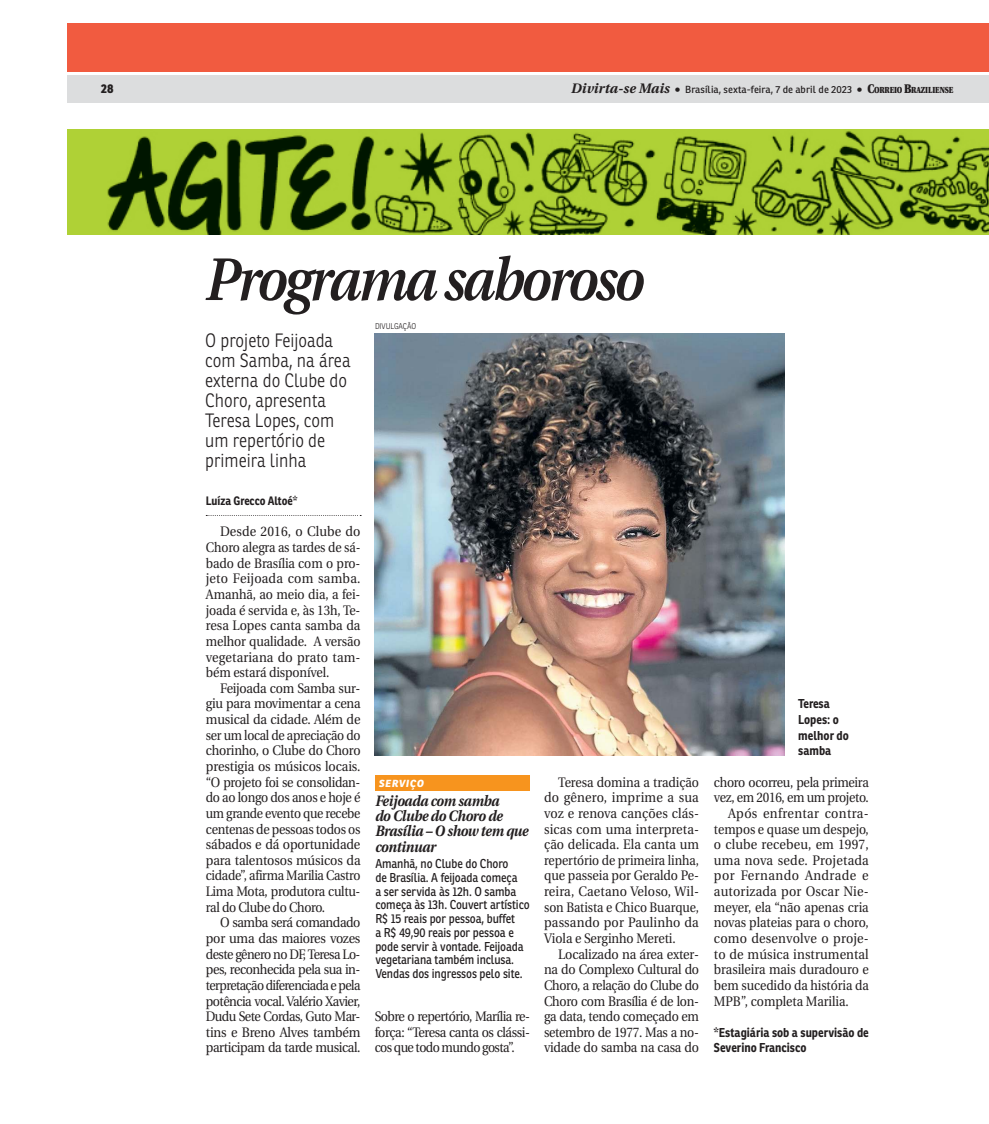
<style>
.page{position:relative;width:989px;height:1124px;background:#fff}
.page>*{position:absolute;margin:0;border:0;box-sizing:border-box;transform-origin:0 0}
.t1{font:italic 600 60px "Utopia";letter-spacing:-.05em;color:#231f20;scale:.9 1}
.t2{font:300 18.75px/20px "Ronnia";color:#231f20;scale:.9 1}
.t3{font:italic 700 15px/15px "Utopia";letter-spacing:-.02em;color:#231f20;scale:.9 1}
.t4{font:13.75px/15.6px "Utopia";letter-spacing:-.005em;color:#231f20;text-align:justify;scale:.91 1}
.t5{font:13.75px/15.6px "Utopia";letter-spacing:-.005em;color:#231f20;text-align:justify;scale:.92 1}
.t6{font:13.75px/15.6px "Utopia";letter-spacing:-.005em;color:#231f20;text-align:justify;scale:.9 1}
.t7{font:13.75px "Utopia";letter-spacing:.015em;color:#231f20;scale:.92 1}
.t8{font:13.75px "Utopia";letter-spacing:-.025em;color:#231f20;scale:.9 1}
.t9{font:13.75px "Utopia";letter-spacing:-.005em;color:#231f20;scale:.89 1}
.t10{font:13.75px "Utopia";letter-spacing:.03em;color:#231f20;scale:.92 1}
.t11{font:12.5px/13.8px "Ronnia";letter-spacing:-.01em;color:#231f20;scale:.9 1}
.t12{font:700 12.5px/15.6px "Ronnia";color:#231f20;scale:.9 1}
.t13{font:800 12.5px "Ronnia";color:#231f20;scale:.9 1}
.t14{font:700 11.88px "Ronnia";color:#231f20;scale:.9 1}
.t15{font:10px "Ronnia";letter-spacing:.005em;color:#231f20}
.t16{font:italic 800 10px "Ronnia";letter-spacing:.075em;color:#fff}
.t17{font:300 8.12px "Ronnia";color:#231f20;scale:.9 1}
.s1{font-family:"Utopia";font-weight:700;font-style:italic;font-size:13.75px}
.s2{font-family:"Utopia";font-weight:900;font-size:12.5px}
.s3{font-family:"Utopia";font-weight:900;font-size:8.75px}
</style>
<div class="page">
<div style="left:68px;top:75px;width:920px;height:28px;background:#dcddde"></div>
<div style="left:68px;top:23px;width:920px;height:49px;background:#f15b40"></div>
<img style="left:67px;top:130px;width:922px;height:104px">
<img style="left:375px;top:333px;width:409px;height:422px">
<svg style="left:206px;top:515px;width:155px;height:1px"></svg>
<div style="left:375px;top:775px;width:155px;height:16px;background:#f7941e"></div>
<p class="t13" style="left:101px;top:84px;width:15px">28</p>
<p class="t15" style="left:571px;top:85px;width:383px"><span class="s1">Divirta-se Mais</span> <span class="s2">•</span> Brasília, sexta-feira, 7 de abril de 2023 <span class="s2">• C</span><span class="s3">ORREIO</span> <span class="s2">B</span><span class="s3">RAZILIENSE</span></p>
<h1 class="t1" style="left:205px;top:255px;width:489px">Programa saboroso</h1>
<h2 class="t2" style="left:205px;top:331px;width:163px">O projeto Feijoada com Samba, na área externa do Clube do<br>Choro, apresenta<br>Teresa Lopes, com um repertório de primeira linha</h2>
<p class="t17" style="left:375px;top:322px;width:47px">DIVULGAÇÃO</p>
<p class="t14" style="left:206px;top:495px;width:103px">Luíza Grecco Altoé*</p>
<p class="t5" style="left:206px;top:525px;width:169px;text-indent:14px">Desde 2016, o Clube do Choro alegra as tardes de sá&shy;bado de Brasília com o pro&shy;jeto Feijoada com samba.<br>Amanhã, ao meio dia, a fei&shy;joada é servida e, às 13h, Te&shy;resa Lopes canta samba da melhor qualidade. A versão vegetariana do prato tam&shy;bém estará disponível.</p>
<p class="t4" style="left:206px;top:681px;width:171px;text-indent:14px">Feijoada com Samba sur&shy;giu para movimentar a cena musical da cidade. Além de ser um local de apreciação do chorinho, o Clube do Choro prestigia os músicos locais. “O projeto foi se consolidan&shy;do ao longo dos anos e hoje é um grande evento que recebe centenas de pessoas todos os sábados e dá oportunidade para talentosos músicos da cidade”, afirma Marilia Castro Lima Mota, produtora cultu&shy;ral do Clube do Choro.</p>
<p class="t4" style="left:206px;top:915px;width:171px;text-indent:14px">O samba será comandado por uma das maiores vozes deste gênero no DF, Teresa Lo&shy;pes, reconhecida pela sua in&shy;terpretação diferenciada e pela potência vocal. Valério Xavier, Dudu Sete Cordas, Guto Mar&shy;tins e Breno Alves também participam da tarde musical.</p>
<p class="t16" style="left:379px;top:779px;width:46px">SERVIÇO</p>
<p class="t3" style="left:375px;top:795px;width:172px">Feijoada com samba<br>do Clube do Choro de<br>Brasília – O show tem que continuar</p>
<p class="t11" style="left:375px;top:857px;width:173px">Amanhã, no Clube do Choro<br>de Brasília. A feijoada começa<br>a ser servida às 12h. O samba começa às 13h. Couvert artístico<br>R$ 15 reais por pessoa, buffet<br>a R$ 49,90 reais por pessoa e pode servir à vontade. Feijoada vegetariana também inclusa.<br>Vendas dos ingressos pelo site.</p>
<p class="t4" style="left:375px;top:1009px;width:172px">Sobre o repertório, Marília re&shy;força: “Teresa canta os clássi&shy;cos que todo mundo gosta”.</p>
<p class="t6" style="left:544px;top:775px;width:174px;text-indent:14px">Teresa domina a tradição do gênero, imprime a sua voz e renova canções clás&shy;sicas com uma interpreta&shy;ção delicada. Ela canta um repertório de primeira linha, que passeia por Geraldo Pe&shy;reira, Caetano Veloso, Wil&shy;son Batista e Chico Buarque, passando por Paulinho da Viola e Serginho Mereti.</p>
<p class="t5" style="left:544px;top:947px;width:170px;text-indent:14px">Localizado na área exter&shy;na do Complexo Cultural do Choro, a relação do Clube do Choro com Brasília é de lon&shy;ga data, tendo começado em setembro de 1977. Mas a no&shy;vidade do samba na casa do</p>
<p class="t12" style="left:798px;top:697px;width:58px">Teresa<br>Lopes: o melhor do samba</p>
<p class="t8" style="left:714px;top:776px;width:173px">choro ocorreu, pela primeira</p>
<p class="t8" style="left:714px;top:791px;width:173px">vez, em 2016, em um projeto.</p>
<p class="t10" style="left:728px;top:807px;width:154px">Após enfrentar contra-</p>
<p class="t9" style="left:714px;top:823px;width:175px">tempos e quase um despejo,</p>
<p class="t5" style="left:714px;top:837px;width:170px">o clube recebeu, em 1997,</p>
<p class="t7" style="left:714px;top:854px;width:170px">uma nova sede. Projetada</p>
<p class="t10" style="left:714px;top:870px;width:170px">por Fernando Andrade e</p>
<p class="t7" style="left:714px;top:885px;width:170px">autorizada por Oscar Nie-</p>
<p class="t6" style="left:714px;top:900px;width:173px">meyer, ela “não apenas cria</p>
<p class="t6" style="left:714px;top:915px;width:173px">novas plateias para o choro,</p>
<p class="t7" style="left:714px;top:932px;width:170px">como desenvolve o proje-</p>
<p class="t5" style="left:714px;top:947px;width:170px">to de música instrumental</p>
<p class="t6" style="left:714px;top:962px;width:173px">brasileira mais duradouro e</p>
<p class="t9" style="left:714px;top:979px;width:175px">bem sucedido da história da</p>
<p class="t6" style="left:714px;top:994px;width:151px">MPB”, completa Marilia.</p>
<p class="t12" style="left:714px;top:1025px;width:173px">*Estagiária sob a supervisão de<br>Severino Francisco</p>
</div>
